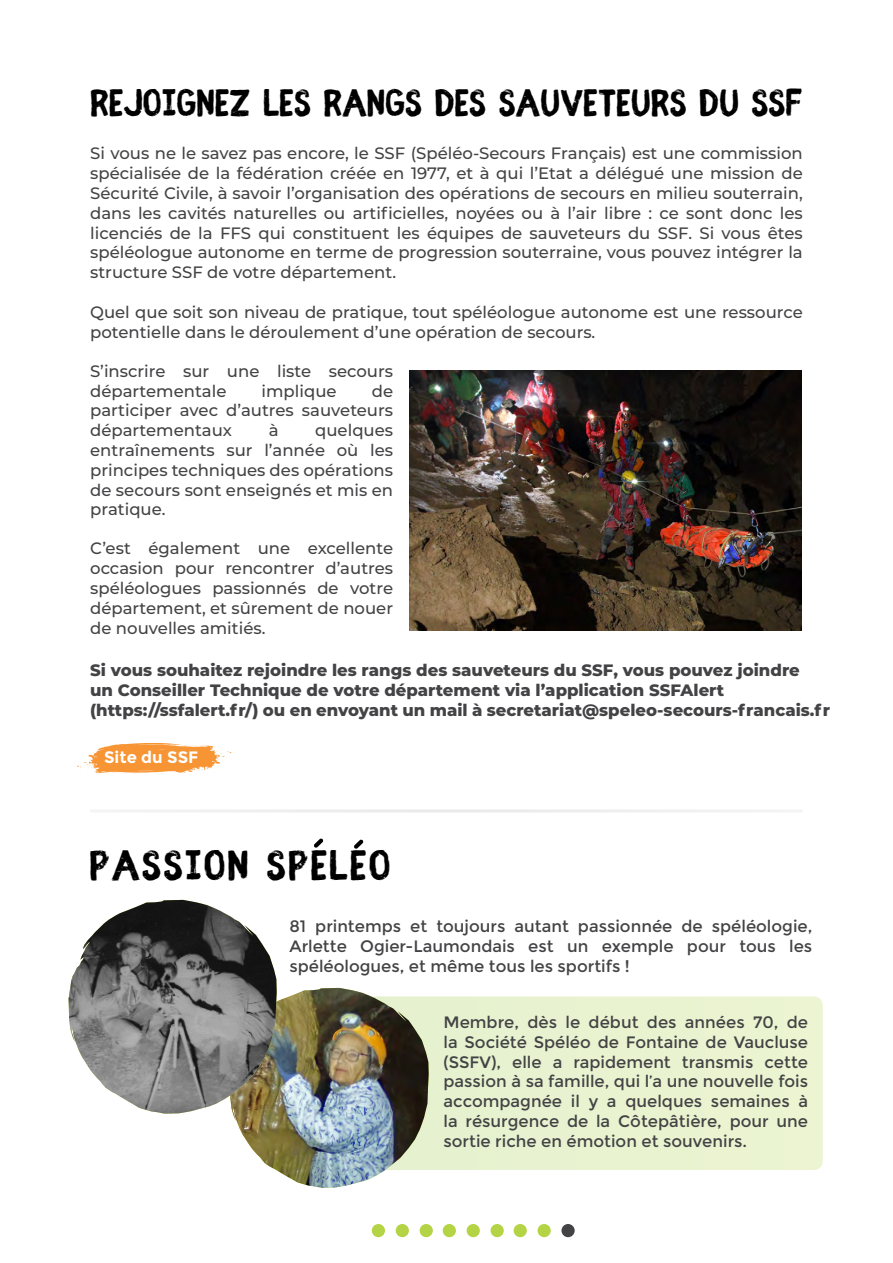
<style>
.page{position:relative;width:893px;height:1263px;background:#fff}
.page>*{position:absolute;margin:0;border:0;box-sizing:border-box;transform-origin:0 0}
.t1{font:46.5px "Fibre Vintage";letter-spacing:.04em;color:#000;scale:1.04 1}
.t2{font:42px "Fibre Vintage";color:#000}
.t3{font:500 16.5px/19.8px "Montserrat";color:#434345;text-align:justify}
.t4{font:16.5px/19.8px "Montserrat";color:#434345;text-align:justify}
.t5{font:800 16.5px/19.8px "Montserrat";color:#434345}
.t6{font:700 16.5px "Montserrat";color:#fff}
</style>
<div class="page">
<div style="left:329px;top:996px;width:494px;height:174px;background:#e9f3d0;border-radius:9px"></div>
<div style="left:372px;top:1224px;width:13px;height:13px;background:#b4d446;border-radius:50%"></div>
<div style="left:396px;top:1224px;width:13px;height:13px;background:#b4d446;border-radius:50%"></div>
<div style="left:420px;top:1224px;width:13px;height:13px;background:#b4d446;border-radius:50%"></div>
<div style="left:443px;top:1224px;width:13px;height:13px;background:#b4d446;border-radius:50%"></div>
<div style="left:467px;top:1224px;width:13px;height:13px;background:#b4d446;border-radius:50%"></div>
<div style="left:491px;top:1224px;width:13px;height:13px;background:#b4d446;border-radius:50%"></div>
<div style="left:514px;top:1224px;width:13px;height:13px;background:#b4d446;border-radius:50%"></div>
<div style="left:538px;top:1224px;width:13px;height:13px;background:#b4d446;border-radius:50%"></div>
<div style="left:561px;top:1224px;width:14px;height:13px;background:#434345;border-radius:50%"></div>
<img style="left:410px;top:370px;width:391px;height:261px">
<svg style="left:76px;top:743px;width:156px;height:31px"></svg>
<img style="left:233px;top:987px;width:196px;height:201px">
<img style="left:69px;top:900px;width:208px;height:214px">
<hr style="left:90px;top:809px;width:713px;height:3px;background:#c7c8ca">
<svg style="left:314px;top:838px;width:9px;height:10px"></svg>
<svg style="left:354px;top:839px;width:9px;height:10px"></svg>
<h2 class="t2" style="left:90px;top:87px;width:714px">REJOIGNEZ LES RANGS DES SAUVETEURS DU SSF</h2>
<p class="t3" style="left:90px;top:143px;width:714px">Si vous ne le savez pas encore, le SSF (Spéléo-Secours Français) est une commission spécialisée de la fédération créée en 1977, et à qui l’Etat a délégué une mission de Sécurité Civile, à savoir l’organisation des opérations de secours en milieu souterrain, dans les cavités naturelles ou artificielles, noyées ou à l’air libre : ce sont donc les licenciés de la FFS qui constituent les équipes de sauveteurs du SSF. Si vous êtes spéléologue autonome en terme de progression souterraine, vous pouvez intégrer la structure SSF de votre département.</p>
<p class="t3" style="left:90px;top:301px;width:714px">Quel que soit son niveau de pratique, tout spéléologue autonome est une ressource potentielle dans le déroulement d’une opération de secours.</p>
<p class="t3" style="left:90px;top:360px;width:304px">S’inscrire sur une liste secours départementale</p>
<p class="t3" style="left:262px;top:380px;width:77px">implique</p>
<p class="t3" style="left:90px;top:380px;width:304px;text-indent:282px">de participer avec d’autres sauveteurs départementaux</p>
<p class="t3" style="left:90px;top:420px;width:304px;text-indent:225px">quelques entraînements sur l’année où les principes techniques des opérations de secours sont enseignés et mis en pratique.</p>
<p class="t3" style="left:90px;top:538px;width:304px">C’est également une excellente occasion pour rencontrer d’autres spéléologues passionnés de votre département, et sûrement de nouer de nouvelles amitiés.</p>
<p class="t3" style="left:269px;top:420px;width:11px">à</p>
<p class="t5" style="left:90px;top:660px;width:741px">Si vous souhaitez rejoindre les rangs des sauveteurs du SSF, vous pouvez joindre<br>un Conseiller Technique de votre département via l’application SSFAlert (https://ssfalert.fr/) ou en envoyant un mail à secretariat@speleo-secours-francais.fr</p>
<p class="t6" style="left:104px;top:747px;width:96px">Site du SSF</p>
<h1 class="t1" style="left:89px;top:848px;width:291px">PASSION SPELEO</h1>
<p class="t4" style="left:289px;top:917px;width:524px">81 printemps et toujours autant passionnée de spéléologie, Arlette Ogier-Laumondais est un exemple pour tous les spéléologues, et même tous les sportifs !</p>
<p class="t4" style="left:443px;top:1012px;width:366px">Membre, dès le début des années 70, de la Société Spéléo de Fontaine de Vaucluse (SSFV), elle a rapidement transmis cette passion à sa famille, qui l’a une nouvelle fois accompagnée il y a quelques semaines à la résurgence de la Côtepâtière, pour une sortie riche en émotion et souvenirs.</p>
</div>
